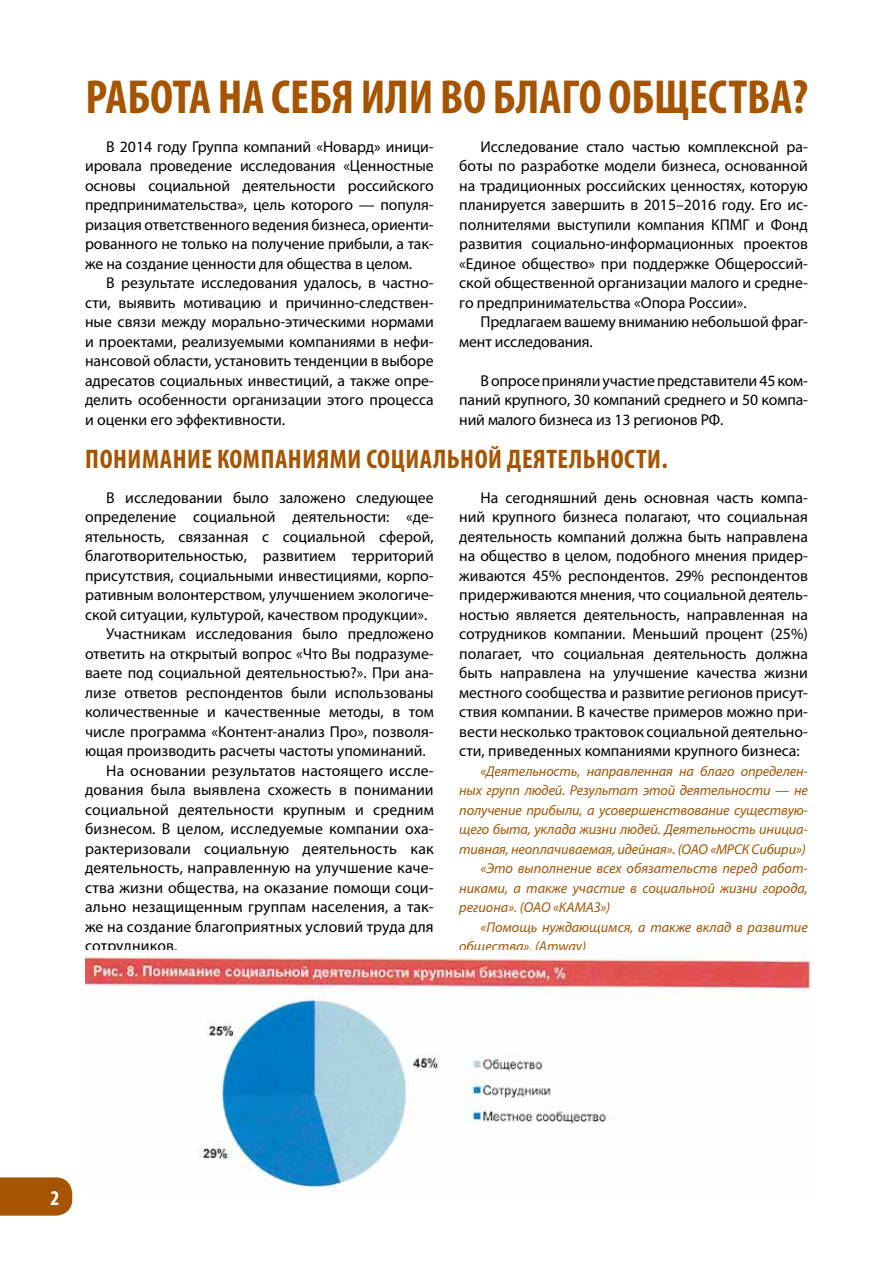
<style>
.page{position:relative;width:893px;height:1263px;background:#fff}
.page>*{position:absolute;margin:0;border:0;box-sizing:border-box;transform-origin:0 0}
.t1{font:700 condensed 48px "Myriad Pro";color:#a65400}
.t2{font:700 condensed 27px "Myriad Pro";letter-spacing:.02em;color:#a65400}
.t3{font:700 condensed 21px "Myriad Pro";color:#fff}
.t4{font:15.75px/19.5px "Myriad Pro";color:#000;text-align:justify}
.t5{font:italic 14.25px "Myriad Pro";letter-spacing:-.01em;color:#a65400}
</style>
<div class="page">
<img style="left:85px;top:951px;width:726px;height:241px">
<svg style="left:0;top:1177px;width:72px;height:39px;background:#aa5d0e"></svg>
<h1 class="t1" style="left:86px;top:67px;width:724px">Работа на себя или во благо общества?</h1>
<p class="t4" style="left:85px;top:137px;width:350px;text-indent:21px">В 2014 году Группа компаний «Новард» иници&shy;ировала проведение исследования «Ценностные основы социальной деятельности российского предпринимательства», цель которого — популя&shy;ризация ответственного ведения бизнеса, ориенти&shy;рованного не только на получение прибыли, а так&shy;же на создание ценности для общества в целом.</p>
<p class="t4" style="left:85px;top:273px;width:350px;text-indent:21px">В результате исследования удалось, в частно&shy;сти, выявить мотивацию и причинно-следствен&shy;ные связи между морально-этическими нормами и проектами, реализуемыми компаниями в нефи&shy;нансовой области, установить тенденции в выборе адресатов социальных инвестиций, а также опре&shy;делить особенности организации этого процесса и оценки его эффективности.</p>
<p class="t4" style="left:459px;top:137px;width:350px;text-indent:21px">Исследование стало частью комплексной ра&shy;боты по разработке модели бизнеса, основанной на традиционных российских ценностях, которую планируется завершить в 2015–2016 году. Его ис&shy;полнителями выступили компания КПМГ и Фонд развития социально-информационных проектов «Единое общество» при поддержке Общероссий&shy;ской общественной организации малого и средне&shy;го предпринимательства «Опора России».</p>
<p class="t4" style="left:459px;top:312px;width:350px;text-indent:21px">Предлагаем вашему вниманию небольшой фраг&shy;мент исследования.</p>
<p class="t4" style="left:459px;top:371px;width:350px;text-indent:21px">В опросе приняли участие представители 45 ком&shy;паний крупного, 30 компаний среднего и 50 компа&shy;ний малого бизнеса из 13 регионов РФ.</p>
<h2 class="t2" style="left:85px;top:442px;width:584px">Понимание компаниями социальной деятельности.</h2>
<p class="t4" style="left:106px;top:488px;width:329px">В исследовании было заложено следующее</p>
<p class="t4" style="left:85px;top:507px;width:350px">определение социальной деятельности: «де-</p>
<p class="t4" style="left:85px;top:527px;width:350px">ятельность, связанная с социальной сферой,</p>
<p class="t4" style="left:85px;top:546px;width:350px">благотворительностью, развитием территорий</p>
<p class="t4" style="left:85px;top:566px;width:350px">присутствия, социальными инвестициями, корпо-</p>
<p class="t4" style="left:85px;top:585px;width:350px">ративным волонтерством, улучшением экологиче-</p>
<p class="t4" style="left:85px;top:605px;width:344px">ской ситуации, культурой, качеством продукции».</p>
<p class="t4" style="left:106px;top:624px;width:329px">Участникам исследования было предложено</p>
<p class="t4" style="left:85px;top:644px;width:350px">ответить на открытый вопрос «Что Вы подразуме-</p>
<p class="t4" style="left:85px;top:663px;width:350px">ваете под социальной деятельностью?». При ана-</p>
<p class="t4" style="left:85px;top:683px;width:350px">лизе ответов респондентов были использованы</p>
<p class="t4" style="left:85px;top:702px;width:350px">количественные и качественные методы, в том</p>
<p class="t4" style="left:85px;top:722px;width:350px">числе программа «Контент-анализ Про», позволя-</p>
<p class="t4" style="left:85px;top:741px;width:342px">ющая производить расчеты частоты упоминаний.</p>
<p class="t4" style="left:106px;top:761px;width:329px">На основании результатов настоящего иссле-</p>
<p class="t4" style="left:85px;top:780px;width:350px">дования была выявлена схожесть в понимании</p>
<p class="t4" style="left:85px;top:800px;width:350px">социальной деятельности крупным и средним</p>
<p class="t4" style="left:85px;top:819px;width:350px">бизнесом. В целом, исследуемые компании оха-</p>
<p class="t4" style="left:85px;top:839px;width:350px">рактеризовали социальную деятельность как</p>
<p class="t4" style="left:85px;top:858px;width:350px">деятельность, направленную на улучшение каче-</p>
<p class="t4" style="left:85px;top:878px;width:350px">ства жизни общества, на оказание помощи соци-</p>
<p class="t4" style="left:85px;top:897px;width:350px">ально незащищенным группам населения, а так-</p>
<p class="t4" style="left:85px;top:917px;width:350px">же на создание благоприятных условий труда для</p>
<p class="t4" style="left:85px;top:936px;width:94px">сотрудников.</p>
<p class="t4" style="left:459px;top:488px;width:350px;text-indent:21px">На сегодняшний день основная часть компа&shy;ний крупного бизнеса полагают, что социальная деятельность компаний должна быть направлена на общество в целом, подобного мнения придер&shy;живаются 45% респондентов. 29% респондентов придерживаются мнения, что социальной деятель&shy;ностью является деятельность, направленная на сотрудников компании. Меньший процент (25%) полагает, что социальная деятельность должна быть направлена на улучшение качества жизни местного сообщества и развитие регионов присут&shy;ствия компании. В качестве примеров можно при&shy;вести несколько трактовок социальной деятельно&shy;сти, приведенных компаниями крупного бизнеса:</p>
<p class="t5" style="left:480px;top:763px;width:329px">«Деятельность, направленная на благо определен-</p>
<p class="t5" style="left:459px;top:783px;width:350px">ных групп людей. Результат этой деятельности — не</p>
<p class="t5" style="left:459px;top:802px;width:350px">получение прибыли, а усовершенствование существую-</p>
<p class="t5" style="left:459px;top:822px;width:350px">щего быта, уклада жизни людей. Деятельность инициа-</p>
<p class="t5" style="left:459px;top:841px;width:348px">тивная, неоплачиваемая, идейная». (ОАО «МРСК Сибири»)</p>
<p class="t5" style="left:480px;top:861px;width:329px">«Это выполнение всех обязательств перед работ-</p>
<p class="t5" style="left:459px;top:880px;width:350px">никами, а также участие в социальной жизни города,</p>
<p class="t5" style="left:459px;top:900px;width:152px">региона». (ОАО «КАМАЗ»)</p>
<p class="t5" style="left:480px;top:919px;width:329px">«Помощь нуждающимся, а также вклад в развитие</p>
<p class="t5" style="left:459px;top:939px;width:128px">общества». (Amway)</p>
<h3 class="t3" style="left:51px;top:1184px;width:10px">2</h3>
</div>
